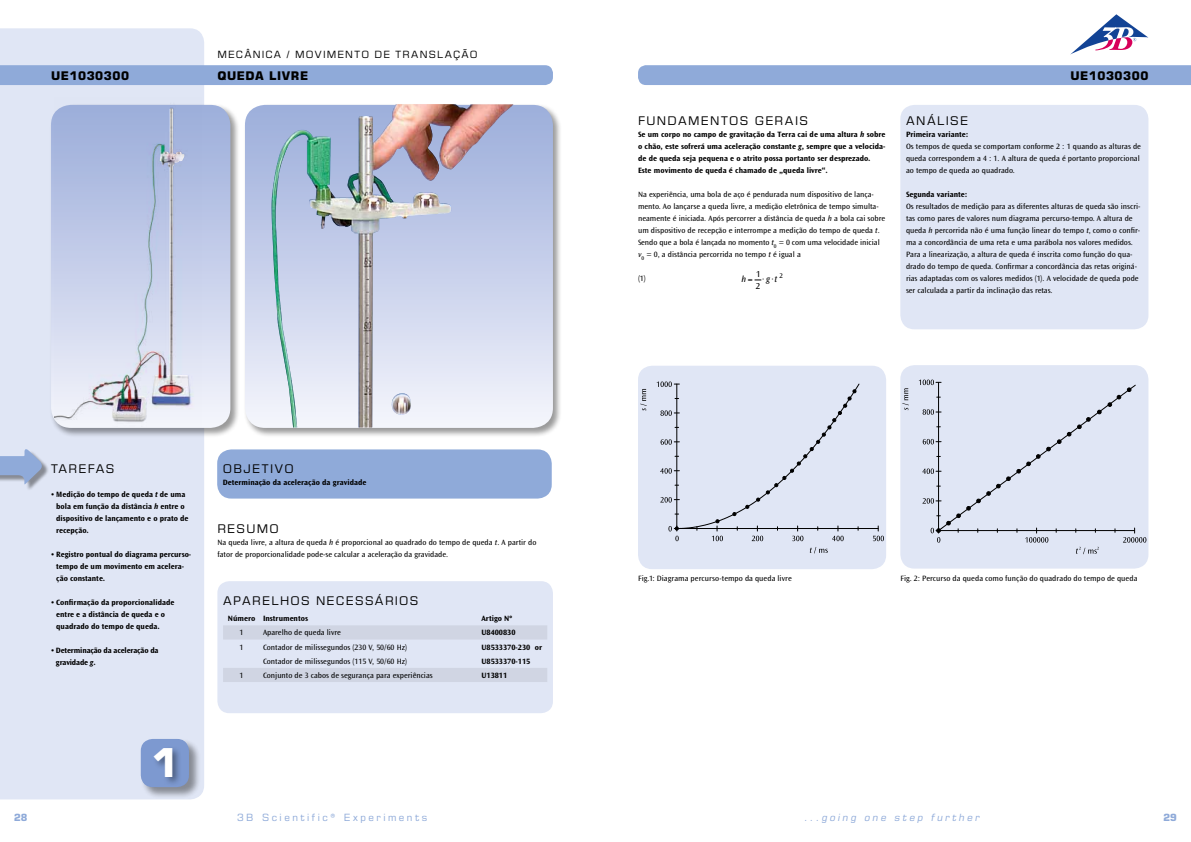
<style>
.page{position:relative;width:1191px;height:842px;background:#fff}
.page>*{position:absolute;margin:0;border:0;box-sizing:border-box;transform-origin:0 0}
.t1{font:700 40px "Eurostile LT Pro";color:#fff}
.t2{font:12px "Eurostile LT Pro";letter-spacing:.1em;color:#000}
.t3{font:700 12px "Eurostile LT Pro";letter-spacing:.05em;color:#000}
.t4{font:10px "Eurostile LT Pro";letter-spacing:.125em;color:#000}
.t5{font:10px "Eurostile LT Pro";letter-spacing:.25em;color:#8faad9}
.t6{font:italic 10px "Eurostile LT Pro";letter-spacing:.25em;color:#8faad9}
.t7{font:700 10px "Eurostile LT Pro";color:#8faad9}
.t8{font:italic 9px "Ocean Sans";color:#000}
.t9{font:9px "Ocean Sans";color:#000}
.t10{font:8px/12px "Ocean Sans Std";color:#000}
.t11{font:700 8px/12px "Ocean Sans Std";color:#000}
.t12{font:700 8px/12px "Ocean Sans Std";letter-spacing:-.02em;color:#000}
.t13{font:7px "Ocean Sans";color:#000}
.s1{font-style:italic}
</style>
<div class="page">
<div style="left:0;top:28px;width:204px;height:771px;background:#e0e6f5"></div>
<div style="left:50px;top:103px;width:190px;height:334px;background:#000;opacity:.4"></div>
<svg style="left:51px;top:105px;width:179px;height:323px;background:#c7d0ea"></svg>
<div style="left:243px;top:103px;width:319px;height:334px;background:#000;opacity:.4"></div>
<svg style="left:245px;top:105px;width:308px;height:323px;background:#c8d0e9"></svg>
<div style="left:0;top:65px;width:553px;height:20px;background:#8faad9"></div>
<div style="left:638px;top:65px;width:553px;height:20px;background:#8faad9"></div>
<svg style="left:1070px;top:14px;width:78px;height:41px"></svg>
<div style="left:140px;top:739px;width:61px;height:60px;background:#000;opacity:.4"></div>
<div style="left:141px;top:739px;width:48px;height:48px;background:#7d99d0;border-radius:12px"></div>
<div style="left:152px;top:746px;width:30px;height:41px;background:#000;opacity:.4"></div>
<div style="left:0;top:450px;width:49px;height:41px;background:#000;opacity:.4"></div>
<svg style="left:0;top:447px;width:44px;height:38px;background:#aabad8"></svg>
<img style="left:270px;top:104px;width:212px;height:323px">
<div style="left:900px;top:105px;width:248px;height:224px;background:#e0e6f5;border-radius:14px"></div>
<div style="left:638px;top:366px;width:248px;height:203px;background:#e0e6f5;border-radius:14px"></div>
<svg style="left:809px;top:547px;width:18px;height:6px"></svg>
<svg style="left:640px;top:389px;width:6px;height:22px"></svg>
<svg style="left:873px;top:526px;width:11px;height:15px"></svg>
<hr style="left:677px;top:528px;width:201px;height:1px;background:#000">
<svg style="left:656px;top:381px;width:204px;height:160px"></svg>
<div style="left:900px;top:365px;width:248px;height:204px;background:#e0e6f5;border-radius:14px"></div>
<svg style="left:902px;top:388px;width:6px;height:22px"></svg>
<svg style="left:918px;top:380px;width:228px;height:174px"></svg>
<div style="left:217px;top:449px;width:335px;height:50px;background:#8faad9;border-radius:14px"></div>
<div style="left:217px;top:581px;width:336px;height:132px;background:#e0e6f5;border-radius:12px"></div>
<img style="left:55px;top:98px;width:146px;height:329px">
<img style="left:74px;top:109px;width:96px;height:305px">
<svg style="left:223px;top:625px;width:324px;height:57px"></svg>
<svg style="left:754px;top:279px;width:7px;height:2px"></svg>
<p class="t4" style="left:217px;top:48px;width:262px">MECÂNICA / MOVIMENTO DE TRANSLAÇÃO</p>
<h2 class="t3" style="left:51px;top:68px;width:80px">UE1030300</h2>
<h2 class="t3" style="left:217px;top:68px;width:91px">QUEDA LIVRE</h2>
<h2 class="t2" style="left:51px;top:462px;width:10px">TAR</h2>
<h2 class="t2" style="left:78px;top:462px;width:37px">EFAS</h2>
<p class="t11" style="left:56px;top:489px;width:134px;text-indent:-5px">• Medição do tempo de queda <span class="s1">t</span> de uma bola em função da distância <span class="s1">h</span> entre o dispositivo de lançamento e o prato de recepção.</p>
<p class="t11" style="left:56px;top:549px;width:136px;text-indent:-5px">• Registro pontual do diagrama percurso&shy;tempo de um movimento em acelera&shy;ção constante.</p>
<p class="t11" style="left:56px;top:597px;width:120px;text-indent:-5px">• Confirmação da proporcionalidade entre e a distância de queda e o quadrado do tempo de queda.</p>
<p class="t12" style="left:56px;top:645px;width:104px;text-indent:-5px">• Determinação da aceleração da gravidade <span class="s1">g</span>.</p>
<h2 class="t2" style="left:223px;top:462px;width:48px">OBJETIVO</h2>
<p class="t11" style="left:223px;top:477px;width:145px">Determinação da aceleração da gravidade</p>
<h2 class="t2" style="left:217px;top:522px;width:61px">RESUMO</h2>
<p class="t10" style="left:217px;top:537px;width:320px">Na queda livre, a altura de queda <span class="s1">h</span> é proporcional ao quadrado do tempo de queda <span class="s1">t</span>. A partir do fator de proporcionalidade pode-se calcular a aceleração da gravidade.</p>
<h2 class="t2" style="left:223px;top:594px;width:133px">APARELHOS NECESS</h2>
<h2 class="t2" style="left:375px;top:594px;width:43px">ÁRIOS</h2>
<p class="t11" style="left:228px;top:613px;width:82px">Número Instrumentos</p>
<p class="t11" style="left:481px;top:613px;width:32px">Artigo Nº</p>
<p class="t10" style="left:240px;top:627px;width:5px">1</p>
<p class="t10" style="left:263px;top:627px;width:79px">Aparelho de queda livre</p>
<p class="t11" style="left:481px;top:627px;width:36px">U8400830</p>
<p class="t10" style="left:240px;top:641px;width:5px">1</p>
<p class="t10" style="left:263px;top:641px;width:145px">Contador de milissegundos (230 V, 50/60 Hz)</p>
<p class="t11" style="left:481px;top:641px;width:62px">U8533370-230 or</p>
<p class="t10" style="left:263px;top:655px;width:145px">Contador de milissegundos (115 V, 50/60 Hz)</p>
<p class="t11" style="left:481px;top:655px;width:50px">U8533370-115</p>
<p class="t10" style="left:240px;top:669px;width:5px">1</p>
<p class="t10" style="left:263px;top:669px;width:171px">Conjunto de 3 cabos de segurança para experiências</p>
<p class="t11" style="left:481px;top:669px;width:27px">U13811</p>
<h1 class="t1" style="left:152px;top:738px;width:28px">1</h1>
<h2 class="t2" style="left:638px;top:114px;width:30px">FUNDA</h2>
<h2 class="t2" style="left:688px;top:114px;width:32px">MENTO</h2>
<h2 class="t2" style="left:740px;top:114px;width:43px">S GERAI</h2>
<h2 class="t2" style="left:799px;top:114px;width:10px">S</h2>
<p class="t11" style="left:638px;top:129px;width:249px">Se um corpo no campo de gravitação da Terra cai de uma altura <span class="s1">h</span> sobre o chão, este sofrerá uma aceleração constante <span class="s1">g</span>, sempre que a velocida&shy;de de queda seja pequena e o atrito possa portanto ser desprezado.<br>Este movimento de queda é chamado de „queda livre“.</p>
<p class="t10" style="left:638px;top:189px;width:249px">Na experiência, uma bola de aço é pendurada num dispositivo de lança&shy;mento. Ao lançarse a queda livre, a medição eletrônica de tempo simulta&shy;neamente é iniciada. Após percorrer a distância de queda <span class="s1">h</span> a bola cai sobre um dispositivo de recepção e interrompe a medição do tempo de queda <span class="s1">t</span>.<br>Sendo que a bola é lançada no momento <span class="s1">t</span><sub>0</sub> = 0 com uma velocidade inicial <span class="s1">v</span><sub>0</sub> = 0, a distância percorrida no tempo <span class="s1">t</span> é igual a</p>
<p class="t10" style="left:638px;top:273px;width:9px">(1)</p>
<p class="t9" style="left:756px;top:269px;width:6px">1</p>
<p class="t13" style="left:779px;top:272px;width:5px">2</p>
<p class="t8" style="left:741px;top:274px;width:6px">h</p>
<p class="t8" style="left:762px;top:274px;width:16px">⋅g⋅t</p>
<p class="t9" style="left:756px;top:281px;width:6px">2</p>
<h2 class="t3" style="left:1070px;top:68px;width:80px">UE1030300</h2>
<h2 class="t2" style="left:906px;top:114px;width:10px">ANÁLI</h2>
<h2 class="t2" style="left:950px;top:114px;width:19px">SE</h2>
<p class="t11" style="left:906px;top:129px;width:64px">Primeira variante:</p>
<p class="t10" style="left:906px;top:141px;width:236px">Os tempos de queda se comportam conforme 2 : 1 quando as alturas de queda correspondem a 4 : 1. A altura de queda é portanto proporcional ao tempo de queda ao quadrado.</p>
<p class="t11" style="left:906px;top:189px;width:63px">Segunda variante:</p>
<p class="t10" style="left:906px;top:201px;width:236px">Os resultados de medição para as diferentes alturas de queda são inscri&shy;tas como pares de valores num diagrama percurso-tempo. A altura de queda <span class="s1">h</span> percorrida não é uma função linear do tempo <span class="s1">t</span>, como o confir&shy;ma a concordância de uma reta e uma parábola nos valores medidos.<br>Para a linearização, a altura de queda é inscrita como função do qua&shy;drado do tempo de queda. Confirmar a concordância das retas originá&shy;rias adaptadas com os valores medidos (1). A velocidade de queda pode ser calculada a partir da inclinação das retas.</p>
<p class="t10" style="left:638px;top:573px;width:155px">Fig.1: Diagrama percurso-tempo da queda livre</p>
<p class="t10" style="left:900px;top:573px;width:239px">Fig. 2: Percurso da queda como função do quadrado do tempo de queda</p>
<p class="t5" style="left:237px;top:811px;width:192px">3B SCIENTIFIC® EXPERIMENTS</p>
<p class="t6" style="left:804px;top:811px;width:177px">...going one step further</p>
<p class="t7" style="left:14px;top:811px;width:15px">28</p>
<p class="t7" style="left:1163px;top:811px;width:15px">29</p>
</div>
